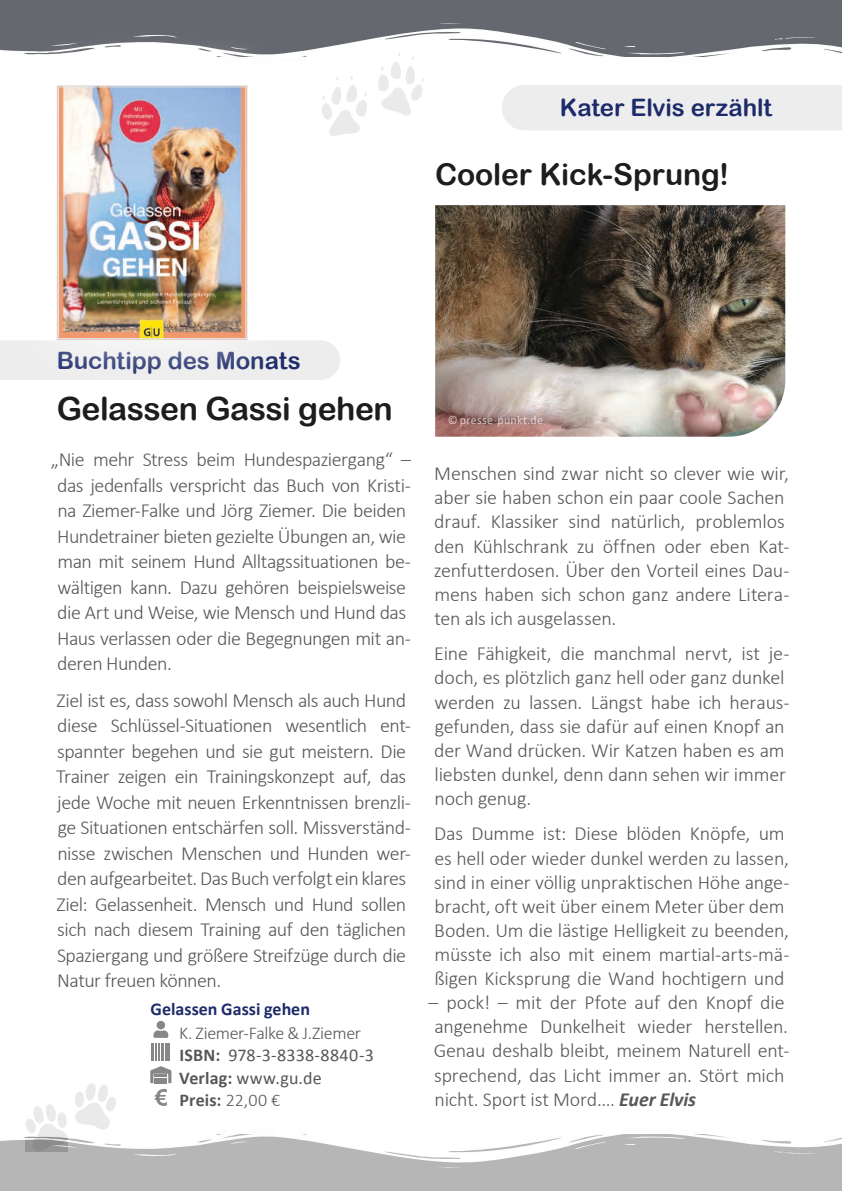
<style>
.page{position:relative;width:842px;height:1191px;background:#fff}
.page>*{position:absolute;margin:0;border:0;box-sizing:border-box;transform-origin:0 0}
.t1{font:32px "Arial Rounded MT Bold";letter-spacing:-.015em;color:#1d1d1b}
.t2{font:30px "Arial Rounded MT Bold";letter-spacing:-.005em;color:#1d1d1b}
.t3{font:24px "Arial Rounded MT Bold";letter-spacing:-.005em;color:#1d2b6a}
.t4{font:300 20px/25.4px "Calibri";letter-spacing:-.015em;color:#575756}
.t5{font:300 18px/22.4px "Calibri";letter-spacing:-.02em;color:#575756}
.t6{font:700 18px "Calibri";color:#1d2b6a}
.t7{font:12px "Calibri";letter-spacing:.02em;color:#fff}
.s1{font-weight:700}
.s2{font-weight:400}
.s3{font-weight:700;font-style:italic}
</style>
<div class="page">
<div style="left:0;top:0;width:842px;height:57px;background:#66686f"></div>
<img style="left:0;top:23px;width:842px;height:34px">
<div style="left:0;top:1134px;width:842px;height:57px;background:#b7b6b6"></div>
<img style="left:0;top:1129px;width:842px;height:39px">
<svg style="left:0;top:340px;width:340px;height:40px"></svg>
<div style="left:4px;top:32px;width:297px;height:361px;background:#fff;opacity:.98"></div>
<img style="left:56px;top:85px;width:192px;height:256px">
<div style="left:58px;top:87px;width:188px;height:251px;border:1px solid #e4e4e3"></div>
<div style="left:157px;top:1020px;width:8px;height:9px;background:#878787;border-radius:50%"></div>
<svg style="left:150px;top:1066px;width:21px;height:17px"></svg>
<svg style="left:152px;top:1030px;width:18px;height:30px"></svg>
<svg style="left:155px;top:1089px;width:12px;height:17px"></svg>
<div style="left:502px;top:85px;width:340px;height:45px;background:#ededed"></div>
<svg style="left:25px;top:1104px;width:42px;height:47px"></svg>
<svg style="left:75px;top:1083px;width:41px;height:46px"></svg>
<svg style="left:378px;top:52px;width:46px;height:64px"></svg>
<svg style="left:322px;top:75px;width:45px;height:61px"></svg>
<img style="left:435px;top:205px;width:350px;height:232px">
<p class="t3" style="left:560px;top:94px;width:214px">Kater Elvis erzählt</p>
<h2 class="t2" style="left:435px;top:157px;width:296px">Cooler Kick-Sprung!</h2>
<p class="t3" style="left:57px;top:346px;width:245px">Buchtipp des Monats</p>
<h1 class="t1" style="left:57px;top:390px;width:338px">Gelassen Gassi gehen</h1>
<p class="t4" style="left:57px;top:446px;width:355px;text-indent:-6px">„Nie mehr Stress beim Hundespaziergang“ – das jedenfalls verspricht das Buch von Kristi&shy;na Ziemer-Falke und Jörg Ziemer. Die beiden Hundetrainer bieten gezielte Übungen an, wie man mit seinem Hund Alltagssituationen be&shy;wältigen kann. Dazu gehören beispielsweise die Art und Weise, wie Mensch und Hund das Haus verlassen oder die Begegnungen mit an&shy;deren Hunden.</p>
<p class="t4" style="left:56px;top:687px;width:356px">Ziel ist es, dass sowohl Mensch als auch Hund diese Schlüssel-Situationen wesentlich ent&shy;spannter begehen und sie gut meistern. Die Trainer zeigen ein Trainingskonzept auf, das jede Woche mit neuen Erkenntnissen brenzli&shy;ge Situationen entschärfen soll. Missverständ&shy;nisse zwischen Menschen und Hunden wer&shy;den aufgearbeitet. Das Buch verfolgt ein klares Ziel: Gelassenheit. Mensch und Hund sollen sich nach diesem Training auf den täglichen Spaziergang und größere Streifzüge durch die Natur freuen können.</p>
<p class="t6" style="left:151px;top:995px;width:161px">Gelassen Gassi gehen</p>
<p class="t5" style="left:179px;top:1021px;width:196px">K. Ziemer-Falke &amp; J.Ziemer<br><span class="s1">ISBN:</span> <span class="s2">978-3-8338-8840-3<br></span><span class="s1">Verlag:</span> <span class="s2">www.gu.de<br></span><span class="s1">Preis:</span> 22,00 €</p>
<p class="t7" style="left:447px;top:412px;width:97px">© presse-punkt.de</p>
<p class="t4" style="left:434px;top:461px;width:357px;line-height:24px">Menschen sind zwar nicht so clever wie wir, aber sie haben schon ein paar coole Sachen drauf. Klassiker sind natürlich, problemlos den Kühlschrank zu öffnen oder eben Kat&shy;zenfutterdosen. Über den Vorteil eines Dau&shy;mens haben sich schon ganz andere Litera&shy;ten als ich ausgelassen.</p>
<p class="t4" style="left:434px;top:641px;width:357px;line-height:24.2px">Eine Fähigkeit, die manchmal nervt, ist je&shy;doch, es plötzlich ganz hell oder ganz dunkel werden zu lassen. Längst habe ich heraus&shy;gefunden, dass sie dafür auf einen Knopf an der Wand drücken. Wir Katzen haben es am liebsten dunkel, denn dann sehen wir immer noch genug.</p>
<p class="t4" style="left:434px;top:821px;width:357px;line-height:24.2px">Das Dumme ist: Diese blöden Knöpfe, um es hell oder wieder dunkel werden zu lassen, sind in einer völlig unpraktischen Höhe ange&shy;bracht, oft weit über einem Meter über dem Boden. Um die lästige Helligkeit zu beenden, müsste ich also mit einem martial-arts-mä&shy;ßigen Kicksprung die Wand hochtigern und</p>
<p class="t4" style="left:429px;top:990px;width:362px;line-height:24.2px">– pock! – mit der Pfote auf den Knopf die angenehme Dunkelheit wieder herstellen.<br>Genau deshalb bleibt, meinem Naturell ent&shy;sprechend, das Licht immer an. Stört mich nicht. Sport ist Mord.... <span class="s3">Euer Elvis</span></p>
</div>
